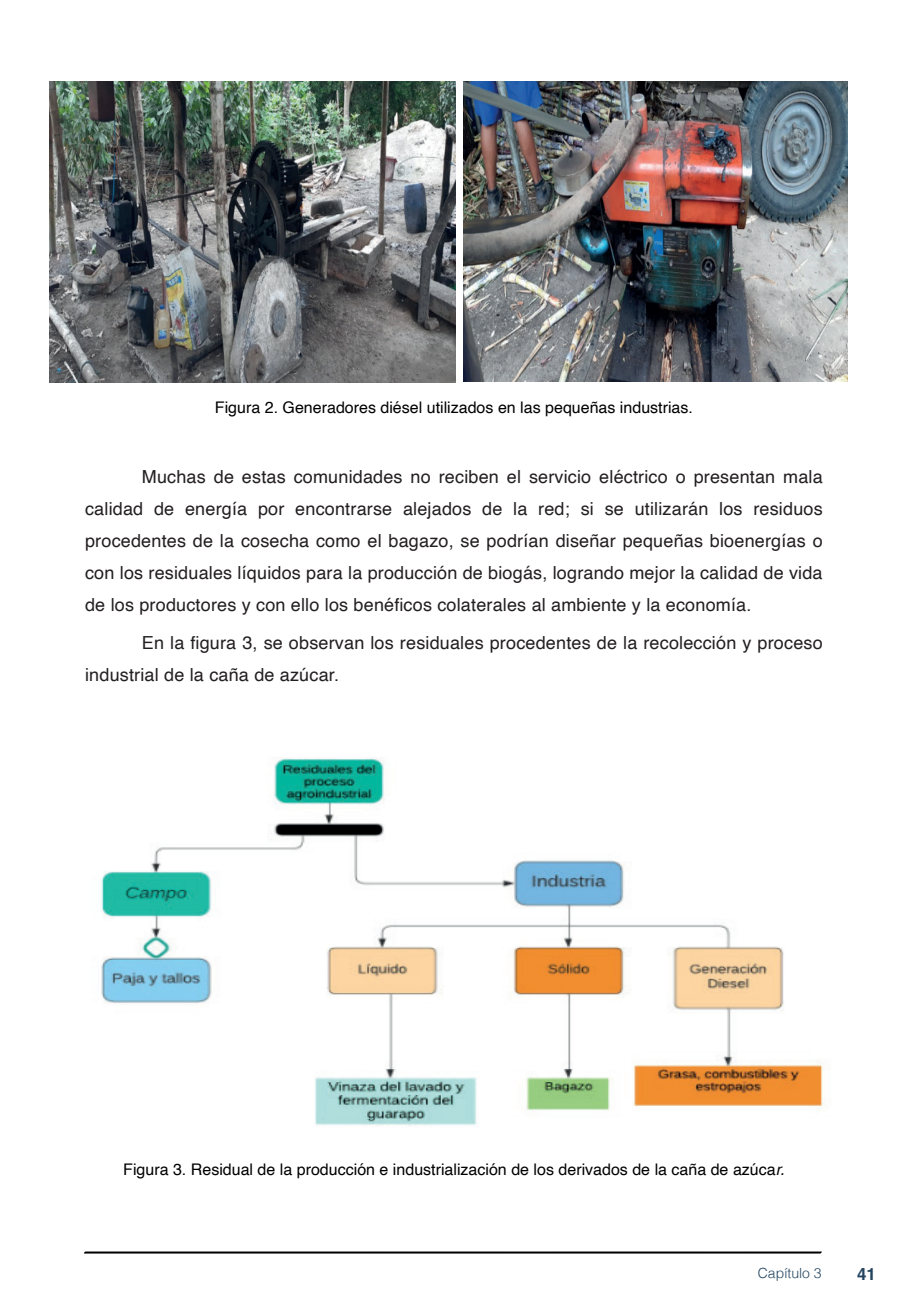
<style>
.page{position:relative;width:908px;height:1304px;background:#fff}
.page>*{position:absolute;margin:0;border:0;box-sizing:border-box;transform-origin:0 0}
.t1{font:18px/32px "Helvetica";letter-spacing:.01em;color:#231f20;text-align:justify}
.t2{font:700 16.8px "Helvetica";color:#23445f}
.t3{font:16px "Helvetica";color:#000}
.t4{font:300 14px "Helvetica";color:#23445f}
.s1{font-style:italic}
</style>
<div class="page">
<svg style="left:84px;top:1251px;width:737px;height:3px"></svg>
<img style="left:49px;top:82px;width:407px;height:301px">
<img style="left:463px;top:82px;width:384px;height:299px">
<img style="left:101px;top:757px;width:726px;height:369px">
<p class="t3" style="left:215px;top:395px;width:479px">Figura 2. Generadores diésel utilizados en las pequeñas industrias.</p>
<p class="t1" style="left:85px;top:461px;width:738px;text-indent:57px">Muchas de estas comunidades no reciben el servicio eléctrico o presentan mala calidad de energía por encontrarse alejados de la red; si se utilizarán los residuos procedentes de la cosecha como el bagazo, se podrían diseñar pequeñas bioenergías o con los residuales líquidos para la producción de biogás, logrando mejor la calidad de vida de los productores y con ello los benéficos colaterales al ambiente y la economía.</p>
<p class="t1" style="left:85px;top:627px;width:738px;text-indent:57px">En la figura 3, se observan los residuales procedentes de la recolección y proceso industrial de la caña de azúcar.</p>
<p class="t3" style="left:123px;top:1157px;width:662px">Figura 3. Residual de la producción e industrialización de los derivados de la caña de azúca<span class="s1">r.</span></p>
<p class="t4" style="left:757px;top:1261px;width:65px">Capítulo 3</p>
<p class="t2" style="left:856px;top:1264px;width:20px">41</p>
</div>
